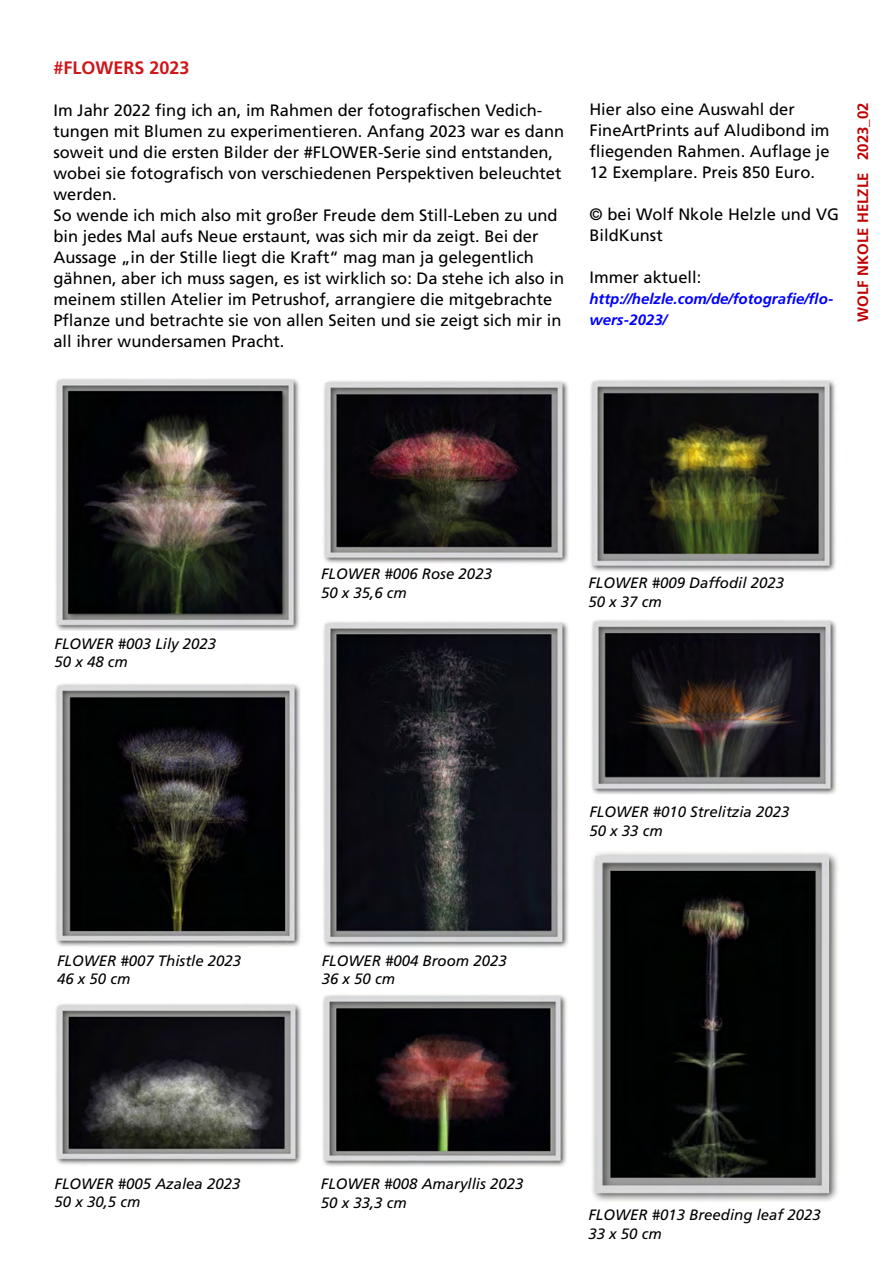
<style>
.page{position:relative;width:893px;height:1263px;background:#fff}
.page>*{position:absolute;margin:0;border:0;box-sizing:border-box;transform-origin:0 0}
.t1{font:700 18px "Frutiger";color:#cd1719}
.t2{font:16.5px/21px "Frutiger";color:#000}
.t3{font:italic 15px/18.8px "Frutiger";color:#000}
.t4{font:italic 700 15px/21px "Frutiger";color:#00f}
.t5{font:700 15px "Frutiger";color:#c00000}
</style>
<div class="page">
<img style="left:55px;top:378px;width:245px;height:253px">
<img style="left:323px;top:621px;width:246px;height:327px">
<img style="left:55px;top:1004px;width:247px;height:161px">
<img style="left:323px;top:380px;width:246px;height:183px">
<img style="left:55px;top:683px;width:246px;height:264px">
<img style="left:322px;top:995px;width:245px;height:172px">
<img style="left:590px;top:380px;width:246px;height:192px">
<img style="left:591px;top:620px;width:246px;height:175px">
<img style="left:592px;top:852px;width:246px;height:350px">
<p class="t1" style="left:53px;top:57px;width:138px">#FLOWERS 2023</p>
<p class="t2" style="left:53px;top:100px;width:512px">Im Jahr 2022 fing ich an, im Rahmen der fotografischen Vedich&shy;tungen mit Blumen zu experimentieren. Anfang 2023 war es dann soweit und die ersten Bilder der #FLOWER-Serie sind entstanden, wobei sie fotografisch von verschiedenen Perspektiven beleuchtet werden.</p>
<p class="t2" style="left:53px;top:205px;width:512px">So wende ich mich also mit großer Freude dem Still-Leben zu und bin jedes Mal aufs Neue erstaunt, was sich mir da zeigt. Bei der Aussage „in der Stille liegt die Kraft“ mag man ja gelegentlich gähnen, aber ich muss sagen, es ist wirklich so: Da stehe ich also in meinem stillen Atelier im Petrushof, arrangiere die mitgebrachte Pflanze und betrachte sie von allen Seiten und sie zeigt sich mir in all ihrer wundersamen Pracht.</p>
<p class="t2" style="left:589px;top:99px;width:242px">Hier also eine Auswahl der<br>FineArtPrints auf Aludibond im fliegenden Rahmen. Auflage je<br>12 Exemplare. Preis 850 Euro.</p>
<p class="t2" style="left:589px;top:204px;width:251px">© bei Wolf Nkole Helzle und VG<br>BildKunst</p>
<p class="t2" style="left:589px;top:267px;width:113px">Immer aktuell:</p>
<p class="t4" style="left:589px;top:288px;width:246px">http://helzle.com/de/fotografie/flo&shy;wers-2023/</p>
<p class="t5" style="left:854px;top:322px;width:221px;rotate:-90deg">WOLF NKOLE HELZLE 2023_02</p>
<p class="t3" style="left:55px;top:634px;width:163px">FLOWER #003 Lily 2023</p>
<p class="t3" style="left:55px;top:653px;width:75px">50 x 48 cm</p>
<p class="t3" style="left:57px;top:951px;width:186px">FLOWER #007 Thistle 2023</p>
<p class="t3" style="left:57px;top:970px;width:75px">46 x 50 cm</p>
<p class="t3" style="left:55px;top:1174px;width:187px">FLOWER #005 Azalea 2023</p>
<p class="t3" style="left:55px;top:1193px;width:87px">50 x 30,5 cm</p>
<p class="t3" style="left:321px;top:565px;width:172px">FLOWER #006 Rose 2023</p>
<p class="t3" style="left:321px;top:584px;width:87px">50 x 35,6 cm</p>
<p class="t3" style="left:588px;top:573px;width:197px">FLOWER #009 Daffodil 2023</p>
<p class="t3" style="left:588px;top:592px;width:75px">50 x 37 cm</p>
<p class="t3" style="left:322px;top:951px;width:187px">FLOWER #004 Broom 2023</p>
<p class="t3" style="left:322px;top:970px;width:75px">36 x 50 cm</p>
<p class="t3" style="left:589px;top:803px;width:202px">FLOWER #010 Strelitzia 2023</p>
<p class="t3" style="left:589px;top:821px;width:75px">50 x 33 cm</p>
<p class="t3" style="left:321px;top:1174px;width:204px">FLOWER #008 Amaryllis 2023</p>
<p class="t3" style="left:321px;top:1193px;width:87px">50 x 33,3 cm</p>
<p class="t3" style="left:588px;top:1206px;width:234px">FLOWER #013 Breeding leaf 2023<br>33 x 50 cm</p>
</div>
